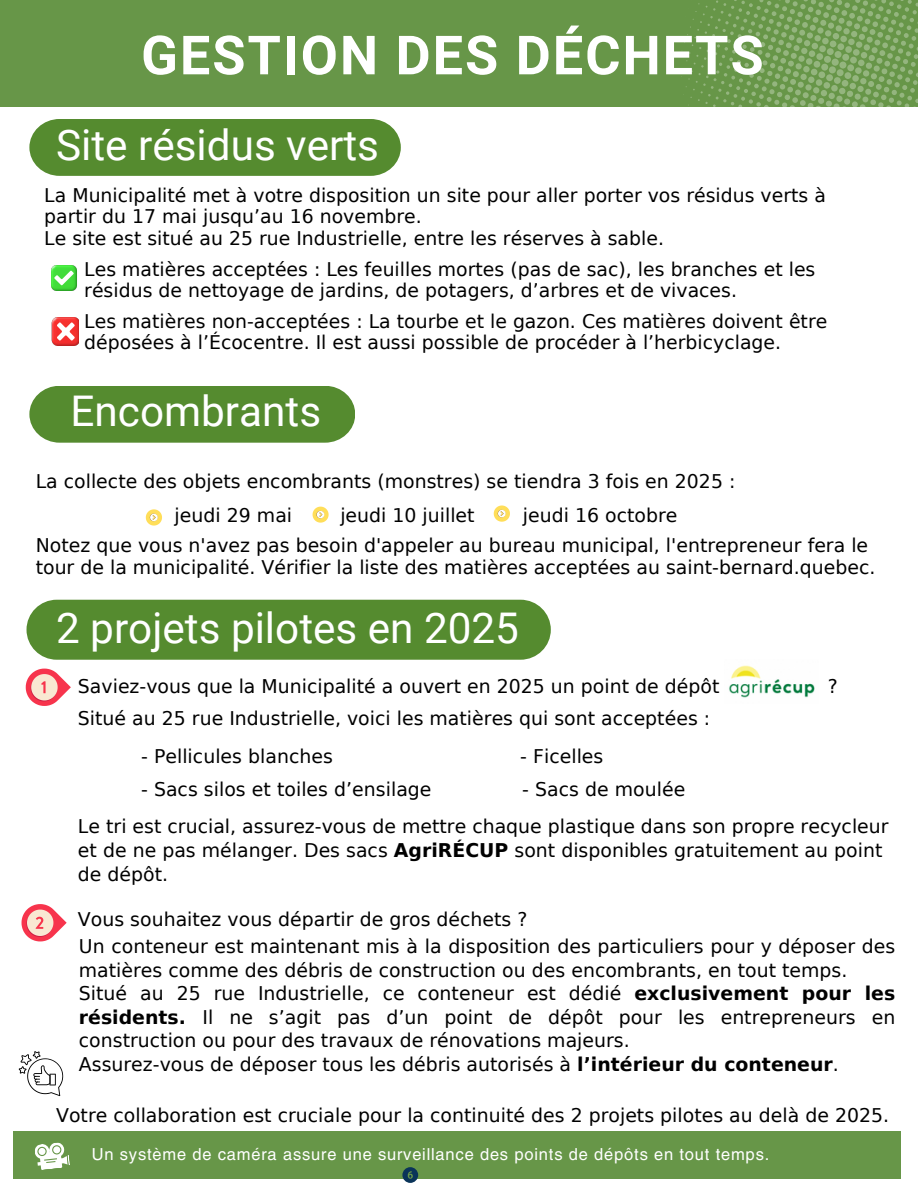
<style>
.page{position:relative;width:918px;height:1188px;background:#fff}
.page>*{position:absolute;margin:0;border:0;box-sizing:border-box;transform-origin:0 0}
.t1{font:700 54px "Roboto";letter-spacing:.035em;color:#fff}
.t2{font:42.3px "Roboto";color:#fff}
.t3{font:18.9px/23.7px "DejaVu Sans";color:#000}
.t4{font:16.35px "Helios";letter-spacing:.05em;color:#fff}
.s1{font-weight:700}
</style>
<div class="page">
<div style="left:29px;top:119px;width:372px;height:57px;background:#558b2f"></div>
<svg style="left:835px;top:1131px;width:66px;height:48px"></svg>
<div style="left:0;top:0;width:918px;height:106px;background:#679648"></div>
<svg style="left:679px;top:0;width:239px;height:107px"></svg>
<div style="left:29px;top:386px;width:326px;height:57px;background:#558b2f"></div>
<div style="left:27px;top:600px;width:524px;height:60px;background:#558b2f;border-radius:30px"></div>
<div style="left:14px;top:1132px;width:886px;height:47px;background:#679648"></div>
<svg style="left:25px;top:668px;width:46px;height:38px"></svg>
<svg style="left:21px;top:904px;width:46px;height:38px"></svg>
<svg style="left:35px;top:1142px;width:35px;height:28px"></svg>
<div style="left:53px;top:1146px;width:7px;height:8px;background:#fff;border-radius:50%"></div>
<svg style="left:146px;top:509px;width:16px;height:16px"></svg>
<svg style="left:494px;top:506px;width:16px;height:15px"></svg>
<svg style="left:313px;top:507px;width:16px;height:15px"></svg>
<img style="left:51px;top:317px;width:28px;height:28px">
<img style="left:52px;top:265px;width:25px;height:26px">
<img style="left:729px;top:665px;width:86px;height:33px">
<svg style="left:19px;top:1051px;width:44px;height:45px"></svg>
<svg style="left:402px;top:1167px;width:16px;height:16px"></svg>
<h2 class="t1" style="left:141px;top:24px;width:624px">GESTION DES DÉCHETS</h2>
<h3 class="t2" style="left:56px;top:121px;width:324px">Site résidus verts</h3>
<p class="t3" style="left:44px;top:185px;width:783px;line-height:21.3px">La Municipalité met à votre disposition un site pour aller porter vos résidus verts à partir du 17 mai jusqu’au 16 novembre.<br>Le site est situé au 25 rue Industrielle, entre les réserves à sable.</p>
<p class="t3" style="left:84px;top:258px;width:733px;line-height:21.3px">Les matières acceptées : Les feuilles mortes (pas de sac), les branches et les résidus de nettoyage de jardins, de potagers, d’arbres et de vivaces.</p>
<p class="t3" style="left:84px;top:311px;width:745px;line-height:21.3px">Les matières non-acceptées : La tourbe et le gazon. Ces matières doivent être déposées à l’Écocentre. Il est aussi possible de procéder à l’herbicyclage.</p>
<p class="t2" style="left:71px;top:387px;width:252px">Encombrants</p>
<p class="t3" style="left:36px;top:470px;width:701px">La collecte des objets encombrants (monstres) se tiendra 3 fois en 2025 :</p>
<h3 class="t3" style="left:175px;top:504px;width:119px">jeudi 29 mai</h3>
<h3 class="t3" style="left:340px;top:504px;width:136px">jeudi 10 juillet</h3>
<h3 class="t3" style="left:523px;top:504px;width:156px">jeudi 16 octobre</h3>
<h1 class="t3" style="left:36px;top:535px;width:841px;line-height:21.3px">Notez que vous n'avez pas besoin d'appeler au bureau municipal, l'entrepreneur fera le tour de la municipalité. Vérifier la liste des matières acceptées au saint-bernard.quebec.</h1>
<h3 class="t2" style="left:56px;top:604px;width:464px">2 projets pilotes en 2025</h3>
<p class="t3" style="left:78px;top:675px;width:643px">Saviez-vous que la Municipalité a ouvert en 2025 un point de dépôt</p>
<p class="t3" style="left:828px;top:675px;width:12px">?</p>
<h2 class="t3" style="left:78px;top:707px;width:634px">Situé au 25 rue Industrielle, voici les matières qui sont acceptées :</h2>
<h3 class="t3" style="left:141px;top:745px;width:193px">- Pellicules blanches</h3>
<h3 class="t3" style="left:520px;top:745px;width:85px">- Ficelles</h3>
<h3 class="t3" style="left:141px;top:777px;width:292px">- Sacs silos et toiles d’ensilage</h3>
<h3 class="t3" style="left:522px;top:777px;width:165px">- Sacs de moulée</h3>
<h3 class="t3" style="left:78px;top:815px;width:812px">Le tri est crucial, assurez-vous de mettre chaque plastique dans son propre recycleur et de ne pas mélanger. Des sacs <span class="s1">AgriRÉCUP</span> sont disponibles gratuitement au point de dépôt.</h3>
<p class="t3" style="left:78px;top:907px;width:451px">Vous souhaitez vous départir de gros déchets ?</p>
<p class="t3" style="left:79px;top:934px;width:818px">Un conteneur est maintenant mis à la disposition des particuliers pour y déposer des matières comme des débris de construction ou des encombrants, en tout temps.<br>Situé au 25 rue Industrielle, ce conteneur est dédié <span class="s1">exclusivement pour les résidents.</span> Il ne s’agit pas d’un point de dépôt pour les entrepreneurs en construction ou pour des travaux de rénovations majeurs.<br>Assurez-vous de déposer tous les débris autorisés à <span class="s1">l’intérieur du conteneur</span>.</p>
<h2 class="t3" style="left:56px;top:1103px;width:835px">Votre collaboration est cruciale pour la continuité des 2 projets pilotes au delà de 2025.</h2>
<h3 class="t4" style="left:92px;top:1144px;width:679px">Un système de caméra assure une surveillance des points de dépôts en tout temps.</h3>
</div>
